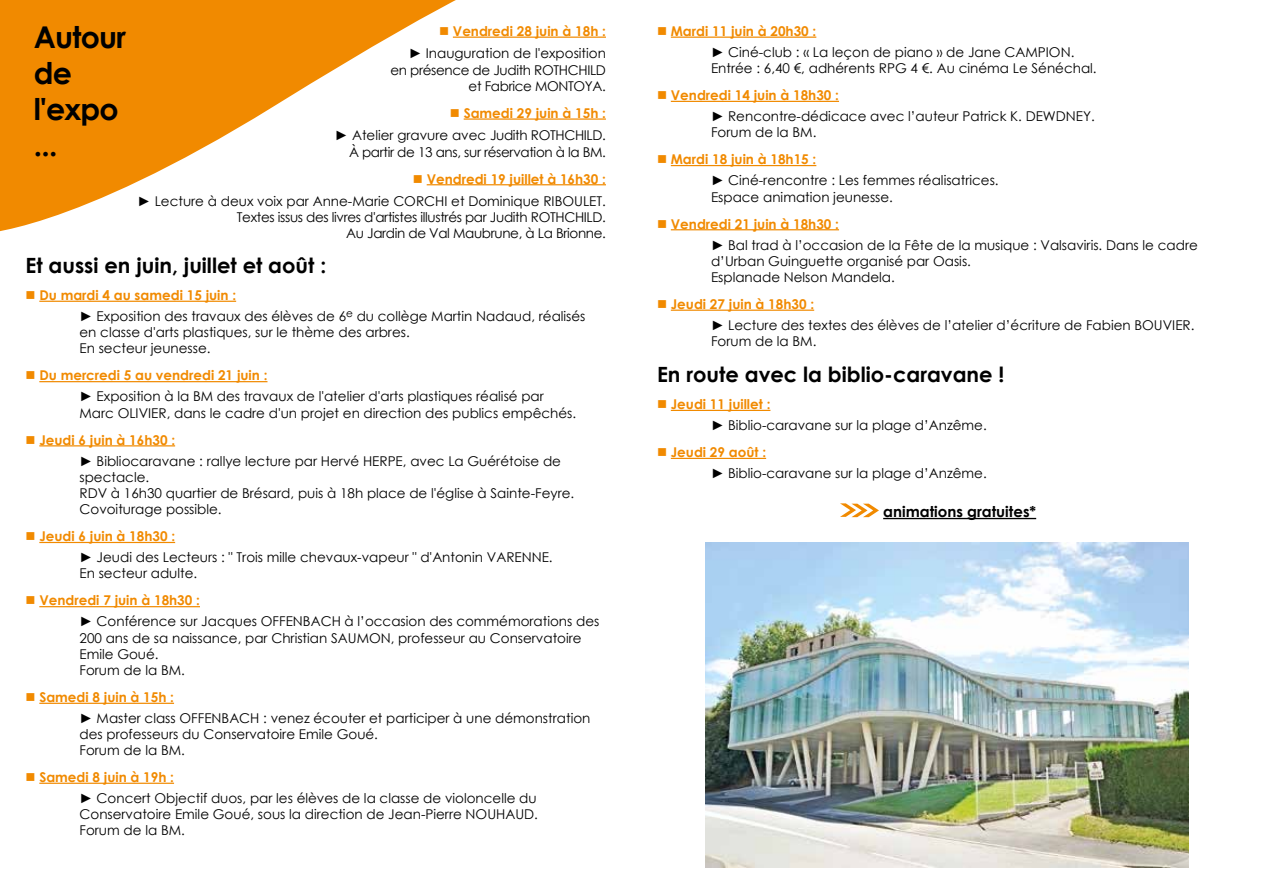
<style>
.page{position:relative;width:1263px;height:893px;background:#fff}
.page>*{position:absolute;margin:0;border:0;box-sizing:border-box;transform-origin:0 0}
.t1{font:700 30px/36px "Century Gothic";letter-spacing:-.025em;color:#000}
.t2{font:700 21px "Century Gothic";color:#000}
.t3{font:700 15px "Century Gothic";color:#000}
.t4{font:13.5px/21px "Century Gothic";color:#000}
.t5{font:13.5px/16.2px "Century Gothic";letter-spacing:-.025em;color:#000;text-align:right}
.s1{color:#f18a00}
.s2{font-weight:700;color:#f18a00}
</style>
<div class="page">
<hr style="left:39px;top:301px;width:197px;height:1px;background:#f18a00">
<hr style="left:39px;top:381px;width:228px;height:1px;background:#f18a00">
<hr style="left:39px;top:445px;width:136px;height:1px;background:#f18a00">
<hr style="left:39px;top:542px;width:136px;height:1px;background:#f18a00">
<hr style="left:39px;top:606px;width:161px;height:1px;background:#f18a00">
<hr style="left:39px;top:703px;width:135px;height:1px;background:#f18a00">
<hr style="left:39px;top:783px;width:135px;height:1px;background:#f18a00">
<hr style="left:453px;top:37px;width:153px;height:1px;background:#f18a00">
<hr style="left:464px;top:118px;width:142px;height:2px;background:#f18a00">
<hr style="left:427px;top:184px;width:179px;height:1px;background:#f18a00">
<svg style="left:0;top:0;width:505px;height:232px"></svg>
<hr style="left:671px;top:37px;width:145px;height:1px;background:#f18a00">
<hr style="left:671px;top:101px;width:168px;height:1px;background:#f18a00">
<hr style="left:671px;top:165px;width:145px;height:1px;background:#f18a00">
<hr style="left:671px;top:229px;width:168px;height:1px;background:#f18a00">
<hr style="left:671px;top:310px;width:143px;height:1px;background:#f18a00">
<hr style="left:671px;top:410px;width:99px;height:1px;background:#f18a00">
<hr style="left:671px;top:458px;width:95px;height:1px;background:#f18a00">
<hr style="left:883px;top:518px;width:153px;height:1px;background:#000">
<svg style="left:840px;top:503px;width:39px;height:14px"></svg>
<img style="left:706px;top:543px;width:483px;height:324px">
<h1 class="t1" style="left:34px;top:18px;width:94px">Autour de l'expo ...</h1>
<p class="t4" style="left:711px;top:20px;width:365px;text-indent:-54px"><span class="s1">■</span> <span class="s2">Mardi 11 juin à 20h30 :<br></span>► Ciné-club : « La leçon de piano » de Jane CAMPION.</p>
<p class="t4" style="left:409px;top:20px;width:199px;line-height:22.5px;text-align:right"><span class="s1">■</span> <span class="s2">Vendredi 28 juin à 18h :<br></span>► Inauguration de l'exposition</p>
<p class="t5" style="left:390px;top:61px;width:217px">en présence de Judith ROTHCHILD et Fabrice MONTOYA.</p>
<p class="t4" style="left:335px;top:101px;width:272px;line-height:22.5px;text-align:right"><span class="s1">■</span> <span class="s2">Samedi 29 juin à 15h :<br></span>► Atelier gravure avec Judith ROTHCHILD.</p>
<p class="t5" style="left:349px;top:143px;width:258px">À partir de 13 ans, sur réservation à la BM.</p>
<p class="t4" style="left:138px;top:167px;width:470px;line-height:22.5px;text-align:right"><span class="s1">■</span> <span class="s2">Vendredi 19 juillet à 16h30 :<br></span>► Lecture à deux voix par Anne-Marie CORCHI et Dominique RIBOULET.</p>
<p class="t5" style="left:237px;top:209px;width:371px">Textes issus des livres d'artistes illustrés par Judith ROTHCHILD.<br>Au Jardin de Val Maubrune, à La Brionne.</p>
<p class="t4" style="left:711px;top:58px;width:387px">Entrée : 6,40 €, adhérents RPG 4 €. Au cinéma Le Sénéchal.</p>
<p class="t4" style="left:711px;top:85px;width:385px;text-indent:-54px"><span class="s1">■</span> <span class="s2">Vendredi 14 juin à 18h30 :<br></span>► Rencontre-dédicace avec l’auteur Patrick K. DEWDNEY.</p>
<p class="t4" style="left:711px;top:122px;width:107px">Forum de la BM.</p>
<p class="t4" style="left:711px;top:149px;width:289px;text-indent:-54px"><span class="s1">■</span> <span class="s2">Mardi 18 juin à 18h15 :<br></span>► Ciné-rencontre : Les femmes réalisatrices.</p>
<p class="t4" style="left:711px;top:186px;width:184px">Espace animation jeunesse.</p>
<p class="t4" style="left:711px;top:213px;width:488px;text-indent:-54px"><span class="s1">■</span> <span class="s2">Vendredi 21 juin à 18h30 :<br></span>► Bal trad à l’occasion de la Fête de la musique : Valsaviris. Dans le cadre</p>
<p class="t4" style="left:711px;top:253px;width:261px;line-height:16.2px">d’Urban Guinguette organisé par Oasis.<br>Esplanade Nelson Mandela.</p>
<p class="t4" style="left:711px;top:293px;width:485px;text-indent:-54px"><span class="s1">■</span> <span class="s2">Jeudi 27 juin à 18h30 :<br></span>► Lecture des textes des élèves de l’atelier d’écriture de Fabien BOUVIER.</p>
<p class="t4" style="left:711px;top:331px;width:107px">Forum de la BM.</p>
<h2 class="t2" style="left:657px;top:359px;width:349px">En route avec la biblio-caravane !</h2>
<p class="t4" style="left:711px;top:394px;width:277px;text-indent:-54px"><span class="s1">■</span> <span class="s2">Jeudi 11 juillet :<br></span>► Biblio-caravane sur la plage d’Anzême.</p>
<p class="t4" style="left:711px;top:442px;width:277px;text-indent:-54px"><span class="s1">■</span> <span class="s2">Jeudi 29 août :<br></span>► Biblio-caravane sur la plage d’Anzême.</p>
<p class="t3" style="left:883px;top:500px;width:154px">animations gratuites*</p>
<h2 class="t2" style="left:26px;top:249px;width:302px">Et aussi en juin, juillet et août :</h2>
<p class="t4" style="left:80px;top:284px;width:507px;text-indent:-54px"><span class="s1">■</span> <span class="s2">Du mardi 4 au samedi 15 juin :<br></span>► Exposition des travaux des élèves de 6<sup>e</sup> du collège Martin Nadaud, réalisés</p>
<p class="t4" style="left:80px;top:324px;width:332px;line-height:16.2px">en classe d'arts plastiques, sur le thème des arbres.<br>En secteur jeunesse.</p>
<p class="t4" style="left:80px;top:365px;width:466px;text-indent:-54px"><span class="s1">■</span> <span class="s2">Du mercredi 5 au vendredi 21 juin :<br></span>► Exposition à la BM des travaux de l'atelier d'arts plastiques réalisé par</p>
<p class="t4" style="left:80px;top:402px;width:498px">Marc OLIVIER, dans le cadre d'un projet en direction des publics empêchés.</p>
<p class="t4" style="left:80px;top:429px;width:483px;text-indent:-54px"><span class="s1">■</span> <span class="s2">Jeudi 6 juin à 16h30 :<br></span>► Bibliocaravane : rallye lecture par Hervé HERPE, avec La Guérétoise de</p>
<p class="t4" style="left:80px;top:469px;width:496px;line-height:16.2px">spectacle.<br>RDV à 16h30 quartier de Brésard, puis à 18h place de l'église à Sainte-Feyre.<br>Covoiturage possible.</p>
<p class="t4" style="left:80px;top:526px;width:475px;text-indent:-54px"><span class="s1">■</span> <span class="s2">Jeudi 6 juin à 18h30 :<br></span>► Jeudi des Lecteurs : " Trois mille chevaux-vapeur " d'Antonin VARENNE.</p>
<p class="t4" style="left:80px;top:563px;width:119px">En secteur adulte.</p>
<p class="t4" style="left:80px;top:590px;width:521px;text-indent:-54px"><span class="s1">■</span> <span class="s2">Vendredi 7 juin à 18h30 :<br></span>► Conférence sur Jacques OFFENBACH à l’occasion des commémorations des</p>
<p class="t4" style="left:80px;top:629px;width:504px;line-height:16.2px">200 ans de sa naissance, par Christian SAUMON, professeur au Conservatoire<br>Emile Goué.<br>Forum de la BM.</p>
<p class="t4" style="left:80px;top:686px;width:512px;text-indent:-54px"><span class="s1">■</span> <span class="s2">Samedi 8 juin à 15h :<br></span>► Master class OFFENBACH : venez écouter et participer à une démonstration</p>
<p class="t4" style="left:80px;top:726px;width:300px;line-height:15.8px">des professeurs du Conservatoire Emile Goué.<br>Forum de la BM.</p>
<p class="t4" style="left:80px;top:766px;width:459px;text-indent:-54px"><span class="s1">■</span> <span class="s2">Samedi 8 juin à 19h :<br></span>► Concert Objectif duos, par les élèves de la classe de violoncelle du</p>
<p class="t4" style="left:80px;top:806px;width:460px;line-height:15.8px">Conservatoire Emile Goué, sous la direction de Jean-Pierre NOUHAUD.<br>Forum de la BM.</p>
</div>
